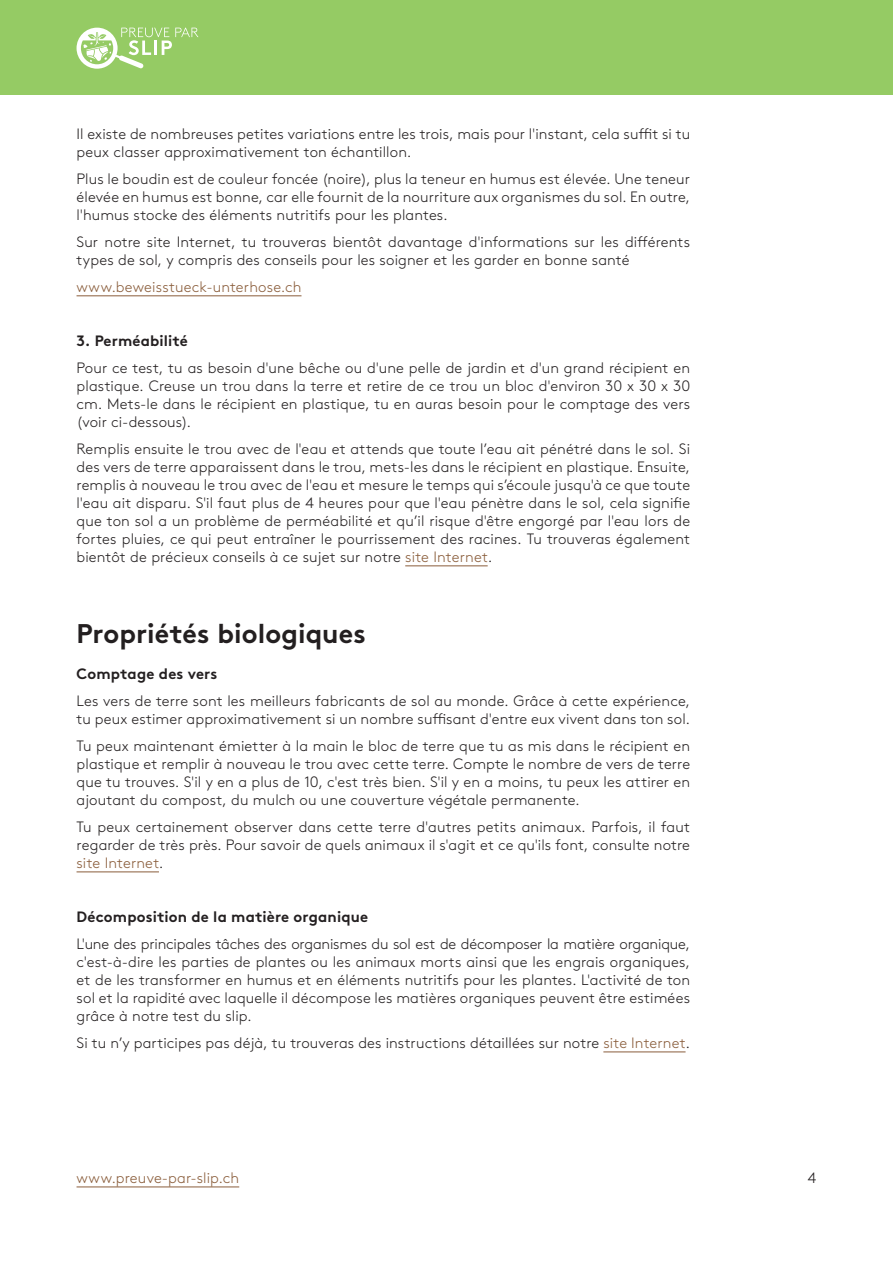
<style>
.page{position:relative;width:893px;height:1263px;background:#fff}
.page>*{position:absolute;margin:0;border:0;box-sizing:border-box;transform-origin:0 0}
.t1{font:700 27px "Brown Std";letter-spacing:.005em;color:#231f20}
.t2{font:300 15px/18px "Brown Std";letter-spacing:.01em;color:#231f20;text-align:justify}
.t3{font:700 15px "Brown Std";letter-spacing:.01em;color:#231f20}
.t4{font:300 15px "Brown Std";letter-spacing:.01em;color:#8a5d3b}
.s1{color:#8a5d3b}
</style>
<div class="page">
<hr style="left:77px;top:1186px;width:162px;height:1px;background:#8a5d3b">
<div style="left:0;top:0;width:893px;height:94px;background:#95cb64"></div>
<hr style="left:77px;top:295px;width:224px;height:1px;background:#8a5d3b">
<hr style="left:405px;top:565px;width:83px;height:1px;background:#8a5d3b">
<hr style="left:77px;top:871px;width:82px;height:1px;background:#8a5d3b">
<hr style="left:603px;top:1051px;width:83px;height:1px;background:#8a5d3b">
<svg style="left:77px;top:28px;width:121px;height:41px"></svg>
<p class="t2" style="left:77px;top:125px;width:615px">Il existe de nombreuses petites variations entre les trois, mais pour l'instant, cela suffit si tu peux classer approximativement ton échantillon.</p>
<p class="t2" style="left:77px;top:170px;width:615px">Plus le boudin est de couleur foncée (noire), plus la teneur en humus est élevée. Une teneur élevée en humus est bonne, car elle fournit de la nourriture aux organismes du sol. En outre, l'humus stocke des éléments nutritifs pour les plantes.</p>
<p class="t2" style="left:77px;top:233px;width:615px">Sur notre site Internet, tu trouveras bientôt davantage d'informations sur les différents types de sol, y compris des conseils pour les soigner et les garder en bonne santé</p>
<p class="t4" style="left:77px;top:278px;width:226px">www.beweisstueck-unterhose.ch</p>
<p class="t3" style="left:77px;top:332px;width:113px">3. Perméabilité</p>
<p class="t2" style="left:77px;top:359px;width:615px">Pour ce test, tu as besoin d'une bêche ou d'une pelle de jardin et d'un grand récipient en plastique. Creuse un trou dans la terre et retire de ce trou un bloc d'environ 30 x 30 x 30 cm. Mets-le dans le récipient en plastique, tu en auras besoin pour le comptage des vers (voir ci-dessous).</p>
<p class="t2" style="left:77px;top:440px;width:615px">Remplis ensuite le trou avec de l'eau et attends que toute l’eau ait pénétré dans le sol. Si des vers de terre apparaissent dans le trou, mets-les dans le récipient en plastique. Ensuite, remplis à nouveau le trou avec de l'eau et mesure le temps qui s’écoule jusqu'à ce que toute l'eau ait disparu. S'il faut plus de 4 heures pour que l'eau pénètre dans le sol, cela signifie que ton sol a un problème de perméabilité et qu’il risque d'être engorgé par l'eau lors de fortes pluies, ce qui peut entraîner le pourrissement des racines. Tu trouveras également bientôt de précieux conseils à ce sujet sur notre <span class="s1">site Internet</span>.</p>
<h1 class="t1" style="left:77px;top:617px;width:291px">Propriétés biologiques</h1>
<p class="t3" style="left:77px;top:665px;width:142px">Comptage des vers</p>
<p class="t2" style="left:77px;top:692px;width:615px">Les vers de terre sont les meilleurs fabricants de sol au monde. Grâce à cette expérience, tu peux estimer approximativement si un nombre suffisant d'entre eux vivent dans ton sol.</p>
<p class="t2" style="left:77px;top:737px;width:615px">Tu peux maintenant émietter à la main le bloc de terre que tu as mis dans le récipient en plastique et remplir à nouveau le trou avec cette terre. Compte le nombre de vers de terre que tu trouves. S'il y en a plus de 10, c'est très bien. S'il y en a moins, tu peux les attirer en ajoutant du compost, du mulch ou une couverture végétale permanente.</p>
<p class="t2" style="left:77px;top:818px;width:615px">Tu peux certainement observer dans cette terre d'autres petits animaux. Parfois, il faut regarder de très près. Pour savoir de quels animaux il s'agit et ce qu'ils font, consulte notre <span class="s1">site Internet</span>.</p>
<p class="t3" style="left:77px;top:908px;width:293px">Décomposition de la matière organique</p>
<p class="t2" style="left:77px;top:935px;width:615px">L'une des principales tâches des organismes du sol est de décomposer la matière organique, c'est-à-dire les parties de plantes ou les animaux morts ainsi que les engrais organiques, et de les transformer en humus et en éléments nutritifs pour les plantes. L'activité de ton sol et la rapidité avec laquelle il décompose les matières organiques peuvent être estimées grâce à notre test du slip.</p>
<p class="t2" style="left:77px;top:1034px;width:615px">Si tu n’y participes pas déjà, tu trouveras des instructions détaillées sur notre <span class="s1">site Internet</span>.</p>
<p class="t4" style="left:77px;top:1169px;width:164px">www.preuve-par-slip.ch</p>
<p class="t2" style="left:808px;top:1169px;width:10px">4</p>
</div>
